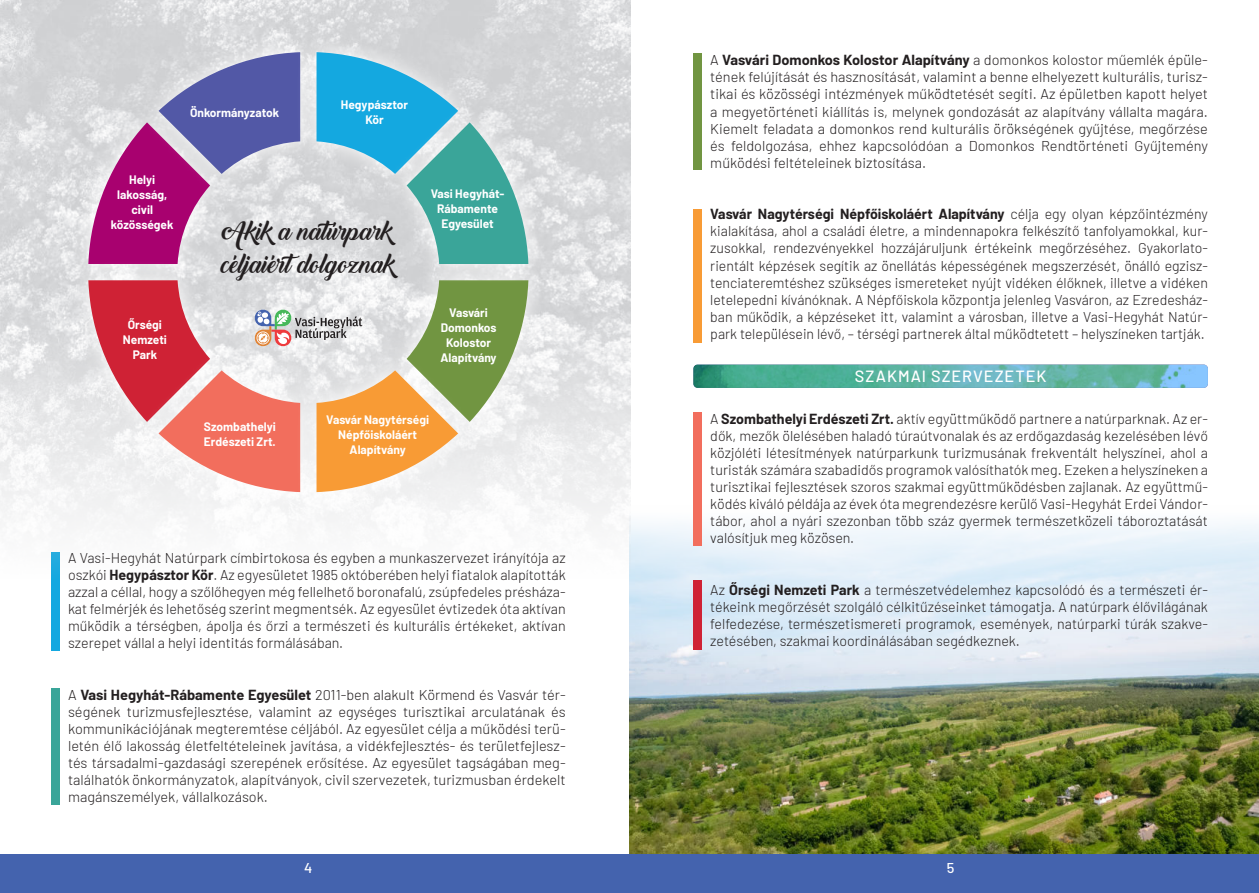
<style>
.page{position:relative;width:1259px;height:893px;background:#fff}
.page>*{position:absolute;margin:0;border:0;box-sizing:border-box;transform-origin:0 0}
.t1{font:900 24px/33px "Backto";color:#231f20}
.t2{font:500 16.2px "Barlow";letter-spacing:.06em;color:#fff}
.t3{font:300 14.25px/17.1px "Barlow";color:#231f20;text-align:justify}
.t4{font:500 14.25px "Barlow";color:#fff}
.t5{font:700 12px/15px "Barlow";color:#fff;text-align:center}
.s1{font-weight:700}
</style>
<div class="page">
<img style="left:629px;top:516px;width:629px;height:339px">
<img style="left:693px;top:365px;width:515px;height:23px">
<div style="left:51px;top:552px;width:9px;height:99px;background:#14a8e0"></div>
<div style="left:51px;top:688px;width:9px;height:117px;background:#3aa599"></div>
<div style="left:693px;top:54px;width:9px;height:116px;background:#719541"></div>
<div style="left:693px;top:209px;width:9px;height:134px;background:#f89b35"></div>
<div style="left:693px;top:412px;width:9px;height:134px;background:#f26e5d"></div>
<div style="left:693px;top:580px;width:9px;height:69px;background:#cf2235"></div>
<img style="left:0;top:0;width:630px;height:579px">
<svg style="left:69px;top:105px;width:19px;height:155px;background:#dcdddf"></svg>
<svg style="left:141px;top:33px;width:155px;height:19px;background:#dadbdd"></svg>
<svg style="left:88px;top:52px;width:212px;height:212px;background:#af89b6"></svg>
<svg style="left:69px;top:260px;width:159px;height:179px;background:#e1d8df"></svg>
<svg style="left:296px;top:33px;width:179px;height:158px;background:#d2d3d9"></svg>
<svg style="left:528px;top:284px;width:19px;height:155px;fill:#e9e9ea"></svg>
<div style="left:141px;top:353px;width:179px;height:158px;background:#f4f5f5"></div>
<svg style="left:389px;top:105px;width:158px;height:179px;background:#dddddf"></svg>
<svg style="left:316px;top:52px;width:212px;height:212px;background:#83c1cd"></svg>
<div style="left:296px;top:353px;width:179px;height:158px;background:#f6f7f7"></div>
<svg style="left:88px;top:280px;width:440px;height:212px"></svg>
<div style="left:629px;top:855px;width:630px;height:38px;background:#4463ae"></div>
<div style="left:0;top:855px;width:629px;height:38px;background:#4463ae"></div>
<p class="t5" style="left:190px;top:106px;width:91px">Önkormányzatok</p>
<p class="t5" style="left:341px;top:99px;width:69px">Hegypásztor<br>Kör</p>
<p class="t5" style="left:111px;top:174px;width:64px">Helyi lakosság, civil közösségek</p>
<p class="t5" style="left:123px;top:316px;width:46px">Őrségi<br>Nemzeti<br>Park</p>
<h1 class="t1" style="left:221px;top:219px;width:175px">Akik a natúrpark céljaiértdolgoznak</h1>
<p class="t5" style="left:431px;top:188px;width:75px">Vasi Hegyhát-<br>Rábamente<br>Egyesület</p>
<p class="t5" style="left:440px;top:307px;width:58px">Vasvári<br>Domonkos<br>Kolostor<br>Alapítvány</p>
<p class="t5" style="left:204px;top:420px;width:74px;text-align:left">Szombathelyi<br>Erdészeti Zrt.</p>
<p class="t5" style="left:326px;top:413px;width:104px">Vasvár Nagytérségi<br>Népfőiskoláért<br>Alapítvány</p>
<p class="t3" style="left:68px;top:548px;width:499px">A Vasi-Hegyhát Natúrpark címbirtokosa és egyben a munkaszervezet irányítója az oszkói <span class="s1">Hegypásztor Kör</span>. Az egyesületet 1985 októberében helyi fiatalok alapították azzal a céllal, hogy a szőlőhegyen még fellelhető boronafalú, zsúpfedeles présháza&shy;kat felmérjék és lehetőség szerint megmentsék. Az egyesület évtizedek óta aktívan működik a térségben, ápolja és őrzi a természeti és kulturális értékeket, aktívan szerepet vállal a helyi identitás formálásában.</p>
<p class="t3" style="left:68px;top:687px;width:499px">A <span class="s1">Vasi Hegyhát-Rábamente Egyesület</span> 2011-ben alakult Körmend és Vasvár tér&shy;ségének turizmusfejlesztése, valamint az egységes turisztikai arculatának és kommunikációjának megteremtése céljából. Az egyesület célja a működési terü&shy;letén élő lakosság életfeltételeinek javítása, a vidékfejlesztés- és területfejlesz&shy;tés társadalmi-gazdasági szerepének erősítése. Az egyesület tagságában meg&shy;találhatók önkormányzatok, alapítványok, civil szervezetek, turizmusban érdekelt magánszemélyek, vállalkozások.</p>
<p class="t4" style="left:304px;top:860px;width:10px">4</p>
<p class="t3" style="left:710px;top:53px;width:499px">A <span class="s1">Vasvári Domonkos Kolostor Alapítvány</span> a domonkos kolostor műemlék épüle&shy;tének felújítását és hasznosítását, valamint a benne elhelyezett kulturális, turisz&shy;tikai és közösségi intézmények működtetését segíti. Az épületben kapott helyet a megyetörténeti kiállítás is, melynek gondozását az alapítvány vállalta magára.<br>Kiemelt feladata a domonkos rend kulturális örökségének gyűjtése, megőrzése és feldolgozása, ehhez kapcsolódóan a Domonkos Rendtörténeti Gyűjtemény működési feltételeinek biztosítása.</p>
<p class="t3" style="left:710px;top:204px;width:499px"><span class="s1">Vasvár Nagytérségi Népfőiskoláért Alapítvány</span> célja egy olyan képzőintézmény kialakítása, ahol a családi életre, a mindennapokra felkészítő tanfolyamokkal, kur&shy;zusokkal, rendezvényekkel hozzájáruljunk értékeink megőrzéséhez. Gyakorlato&shy;rientált képzések segítik az önellátás képességének megszerzését, önálló egzisz&shy;tenciateremtéshez szükséges ismereteket nyújt vidéken élőknek, illetve a vidéken letelepedni kívánóknak. A Népfőiskola központja jelenleg Vasváron, az Ezredesház&shy;ban működik, a képzéseket itt, valamint a városban, illetve a Vasi-Hegyhát Natúr&shy;park településein lévő, – térségi partnerek által működtetett – helyszíneken tartják.</p>
<p class="t2" style="left:855px;top:367px;width:193px">SZAKMAI SZERVEZETEK</p>
<p class="t3" style="left:710px;top:411px;width:499px">A <span class="s1">Szombathelyi Erdészeti Zrt.</span> aktív együttműködő partnere a natúrparknak. Az er&shy;dők, mezők ölelésében haladó túraútvonalak és az erdőgazdaság kezelésében lévő közjóléti létesítmények natúrparkunk turizmusának frekventált helyszínei, ahol a turisták számára szabadidős programok valósíthatók meg. Ezeken a helyszíneken a turisztikai fejlesztések szoros szakmai együttműködésben zajlanak. Az együttmű&shy;ködés kiváló példája az évek óta megrendezésre kerülő Vasi-Hegyhát Erdei Vándor&shy;tábor, ahol a nyári szezonban több száz gyermek természetközeli táboroztatását valósítjuk meg közösen.</p>
<p class="t3" style="left:710px;top:582px;width:499px">Az <span class="s1">Őrségi Nemzeti Park</span> a természetvédelemhez kapcsolódó és a természeti ér&shy;tékeink megőrzését szolgáló célkitűzéseinket támogatja. A natúrpark élővilágának felfedezése, természetismereti programok, események, natúrparki túrák szakve&shy;zetésében, szakmai koordinálásában segédkeznek.</p>
<p class="t4" style="left:947px;top:860px;width:9px">5</p>
</div>
